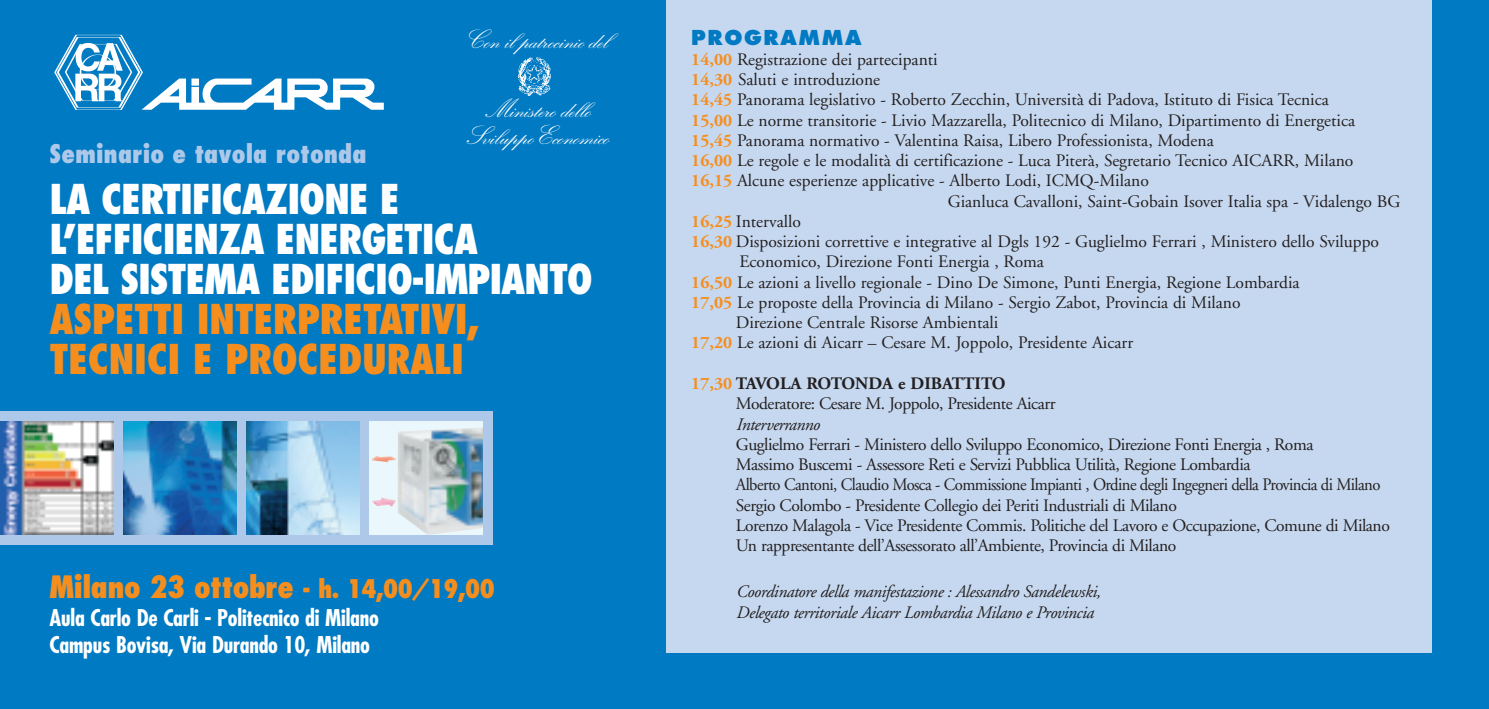
<style>
.page{position:relative;width:1489px;height:709px;background:#fff}
.page>*{position:absolute;margin:0;border:0;box-sizing:border-box;transform-origin:0 0}
.t1{font:800 condensed 40px/40px "Futura";letter-spacing:-.03em;color:#fff}
.t2{font:800 condensed 40px/40px "Futura";letter-spacing:-.01em;color:#f68e1e}
.t3{font:800 condensed 30px "Futura";letter-spacing:-.02em;color:#f68e1e}
.t4{font:700 26.25px/26.2px "Kuenstler Script Two";color:#fff;text-align:center}
.t5{font:800 condensed 25px "Futura";color:#adc8e8}
.t6{font:700 condensed 22.5px/27.5px "Futura";letter-spacing:-.01em;color:#fff}
.t7{font:800 20px "Futura";letter-spacing:.085em;color:#007ac2}
.t8{font:17.5px "Adobe Garamond";color:#231f20}
.t9{font:17.5px/20.2px "Adobe Garamond";letter-spacing:-.025em;color:#231f20}
.t10{font:italic 17.5px/20.2px "Adobe Garamond";letter-spacing:-.025em;color:#231f20}
.s1{font-size:25px}
.s2{font-weight:700;color:#f68e1e}
.s3{font-weight:700}
</style>
<div class="page">
<div style="left:0;top:0;width:1488px;height:709px;background:#007ac2"></div>
<div style="left:666px;top:0;width:765px;height:652px;background:#c6d8ef"></div>
<svg style="left:54px;top:35px;width:330px;height:75px"></svg>
<div style="left:0;top:411px;width:492px;height:133px;background:#adc8e8"></div>
<div style="left:369px;top:421px;width:114px;height:113px;background:#eaf7fd"></div>
<img style="left:372px;top:427px;width:111px;height:107px">
<img style="left:123px;top:421px;width:113px;height:113px">
<img style="left:0;top:421px;width:113px;height:113px">
<img style="left:246px;top:421px;width:113px;height:113px">
<img style="left:518px;top:58px;width:32px;height:37px">
<h3 class="t5" style="left:50px;top:143px;width:318px">Seminario e tavola rotonda</h3>
<h3 class="t4" style="left:464px;top:29px;width:156px">Con ilpatrocinio del</h3>
<h3 class="t4" style="left:463px;top:98px;width:144px">Ministero dello<br>Sviluppo Economico</h3>
<h1 class="t1" style="left:50px;top:182px;width:545px">LA CERTIFICAZIONE E<br>L’EFFICIENZA ENERGETICA<br>DEL SISTEMA EDIFICIO-IMPIANTO</h1>
<h1 class="t2" style="left:50px;top:302px;width:431px">ASPETTI INTERPRETATIVI,<br>TECNICI E PROCEDURALI</h1>
<h2 class="t3" style="left:50px;top:574px;width:447px">Milano 23 ottobre <span class="s1">- h. 14,00/19,00</span></h2>
<p class="t6" style="left:50px;top:605px;width:331px">Aula Carlo De Carli - Politecnico di Milano<br>Campus Bovisa, Via Durando 10, Milano</p>
<p class="t7" style="left:691px;top:28px;width:172px">PROGRAMMA</p>
<p class="t8" style="left:691px;top:52px;width:248px"><span class="s2">14,00</span> Registrazione dei partecipanti</p>
<p class="t8" style="left:691px;top:73px;width:190px"><span class="s2">14,30</span> Saluti e introduzione</p>
<p class="t8" style="left:691px;top:93px;width:639px"><span class="s2">14,45</span> Panorama legislativo - Roberto Zecchin, Università di Padova, Istituto di Fisica Tecnica</p>
<p class="t8" style="left:691px;top:113px;width:665px"><span class="s2">15,00</span> Le norme transitorie - Livio Mazzarella, Politecnico di Milano, Dipartimento di Energetica</p>
<p class="t8" style="left:691px;top:133px;width:524px"><span class="s2">15,45</span> Panorama normativo - Valentina Raisa, Libero Professionista, Modena</p>
<p class="t8" style="left:691px;top:154px;width:663px"><span class="s2">16,00</span> Le regole e le modalità di certificazione - Luca Piterà, Segretario Tecnico AICARR, Milano</p>
<p class="t8" style="left:691px;top:174px;width:459px"><span class="s2">16,15</span> Alcune esperienze applicative - Alberto Lodi, ICMQ-Milano</p>
<p class="t8" style="left:947px;top:194px;width:454px">Gianluca Cavalloni, Saint-Gobain Isover Italia spa - Vidalengo BG</p>
<p class="t8" style="left:691px;top:214px;width:111px"><span class="s2">16,25</span> Intervallo</p>
<p class="t8" style="left:691px;top:235px;width:689px"><span class="s2">16,30</span> Disposizioni correttive e integrative al Dgls 192 - Guglielmo Ferrari , Ministero dello Sviluppo</p>
<p class="t8" style="left:739px;top:255px;width:306px">Economico, Direzione Fonti Energia , Roma</p>
<p class="t8" style="left:691px;top:275px;width:610px"><span class="s2">16,50</span> Le azioni a livello regionale - Dino De Simone, Punti Energia, Regione Lombardia</p>
<p class="t8" style="left:691px;top:295px;width:551px"><span class="s2">17,05</span> Le proposte della Provincia di Milano - Sergio Zabot, Provincia di Milano</p>
<p class="t8" style="left:736px;top:316px;width:264px">Direzione Centrale Risorse Ambientali</p>
<p class="t8" style="left:691px;top:336px;width:443px"><span class="s2">17,20</span> Le azioni di Aicarr – Cesare M. Joppolo, Presidente Aicarr</p>
<p class="t9" style="left:736px;top:375px;width:321px;text-indent:-45px"><span class="s2">17,30</span> <span class="s3">TAVOLA ROTONDA e DIBATTITO<br></span>Moderatore: Cesare M. Joppolo, Presidente Aicarr</p>
<p class="t10" style="left:736px;top:415px;width:85px">Interverranno</p>
<p class="t9" style="left:736px;top:435px;width:655px">Guglielmo Ferrari - Ministero dello Sviluppo Economico, Direzione Fonti Energia , Roma<br>Massimo Buscemi - Assessore Reti e Servizi Pubblica Utilità, Regione Lombardia<br>Alberto Cantoni, Claudio Mosca - Commissione Impianti , Ordine degli Ingegneri della Provincia di Milano Sergio Colombo - Presidente Collegio dei Periti Industriali di Milano<br>Lorenzo Malagola - Vice Presidente Commis. Politiche del Lavoro e Occupazione, Comune di Milano Un rappresentante dell’Assessorato all’Ambiente, Provincia di Milano</p>
<p class="t10" style="left:736px;top:583px;width:366px">Coordinatore della manifestazione : Alessandro Sandelewski,<br>Delegato territoriale Aicarr Lombardia Milano e Provincia</p>
</div>
